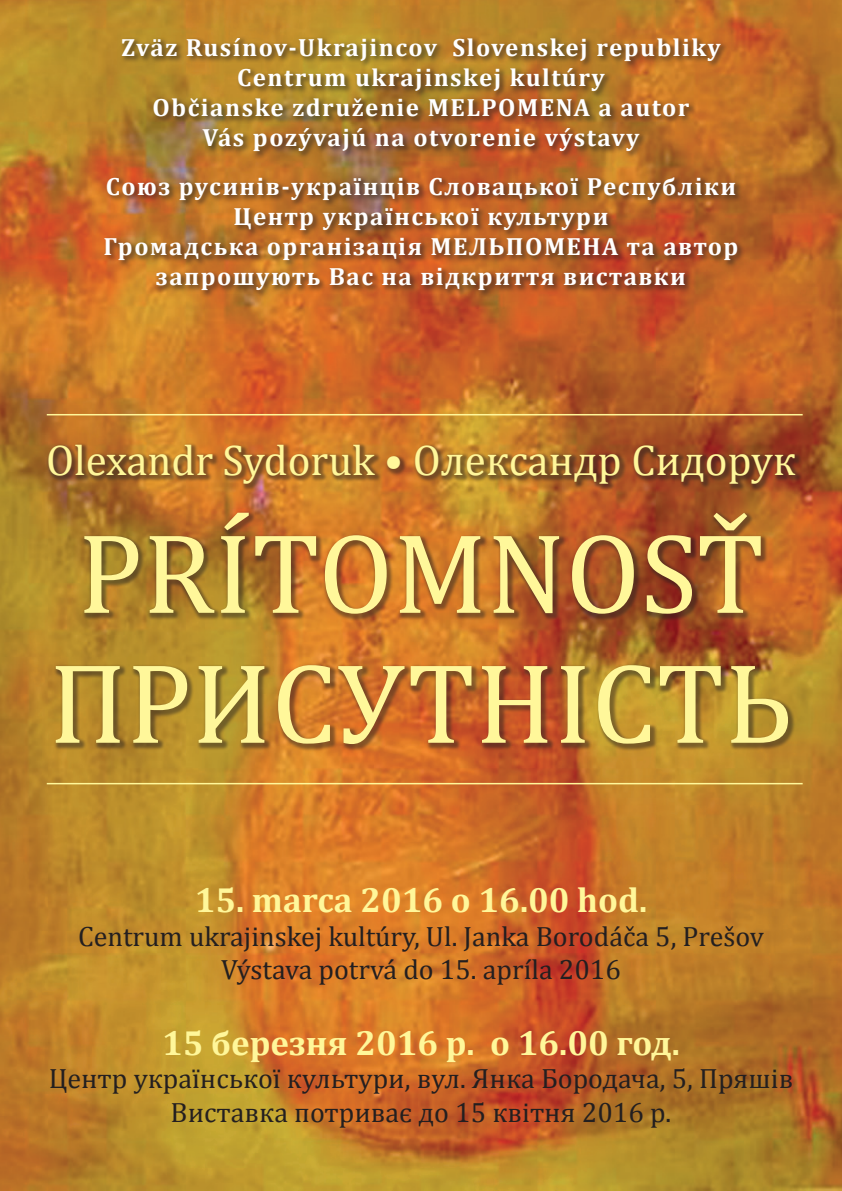
<style>
.page{position:relative;width:842px;height:1191px;background:#fff}
.page>*{position:absolute;margin:0;border:0;box-sizing:border-box;transform-origin:0 0}
.t1{font:115px/129.9px "Cambria";color:#fff79a}
.t2{font:43px "Cambria";color:#fff79a}
.t3{font:700 35px "Cambria";color:#fff79a}
.t4{font:28px/33.6px "Cambria";color:#231f20;text-align:center}
.t5{font:700 25px/30px "Cambria";letter-spacing:.06em;color:#fff;text-align:center}
</style>
<div class="page">
<img style="left:0;top:0;width:842px;height:1191px">
<div style="left:120px;top:35px;width:609px;height:124px;background:#231f20;opacity:.46"></div>
<div style="left:46px;top:442px;width:757px;height:180px;background:#231f20;opacity:.48"></div>
<div style="left:53px;top:663px;width:743px;height:89px;background:#231f20;opacity:.48"></div>
<div style="left:102px;top:175px;width:643px;height:123px;background:#231f20;opacity:.46"></div>
<hr style="left:47px;top:414px;width:756px;height:1px;background:#fff79a">
<hr style="left:47px;top:783px;width:756px;height:1px;background:#fff79a">
<p class="t5" style="left:121px;top:31px;width:601px">Zväz Rusínov-Ukrajincov Slovenskej republiky Centrum ukrajinskej kultúry<br>Občianske združenie MELPOMENA a autor<br>Vás pozývajú na otvorenie výstavy</p>
<p class="t5" style="left:104px;top:171px;width:636px">Союз русинів-українців Словацької Республіки Центр української культури<br>Громадська організація МЕЛЬПОМЕНА та автор запрошують Вас на відкриття виставки</p>
<h2 class="t2" style="left:46px;top:435px;width:751px">Olexandr Sydoruk • Олександр Сидорук</h2>
<h1 class="t1" style="left:49px;top:508px;width:746px">PRÍTOMNOSŤ<br>ПРИСУТНІСТЬ</h1>
<h3 class="t3" style="left:195px;top:875px;width:454px">15. marca 2016 o 16.00 hod.</h3>
<p class="t4" style="left:78px;top:919px;width:687px">Centrum ukrajinskej kultúry, Ul. Janka Borodáča 5, Prešov<br>Výstava potrvá do 15. apríla 2016</p>
<h3 class="t3" style="left:162px;top:1018px;width:519px">15 березня 2016 р. o 16.00 год.</h3>
<p class="t4" style="left:49px;top:1062px;width:746px">Центр української культури, вул. Янка Бородача, 5, Пряшів<br>Виставка потриває до 15 квітня 2016 р.</p>
</div>
